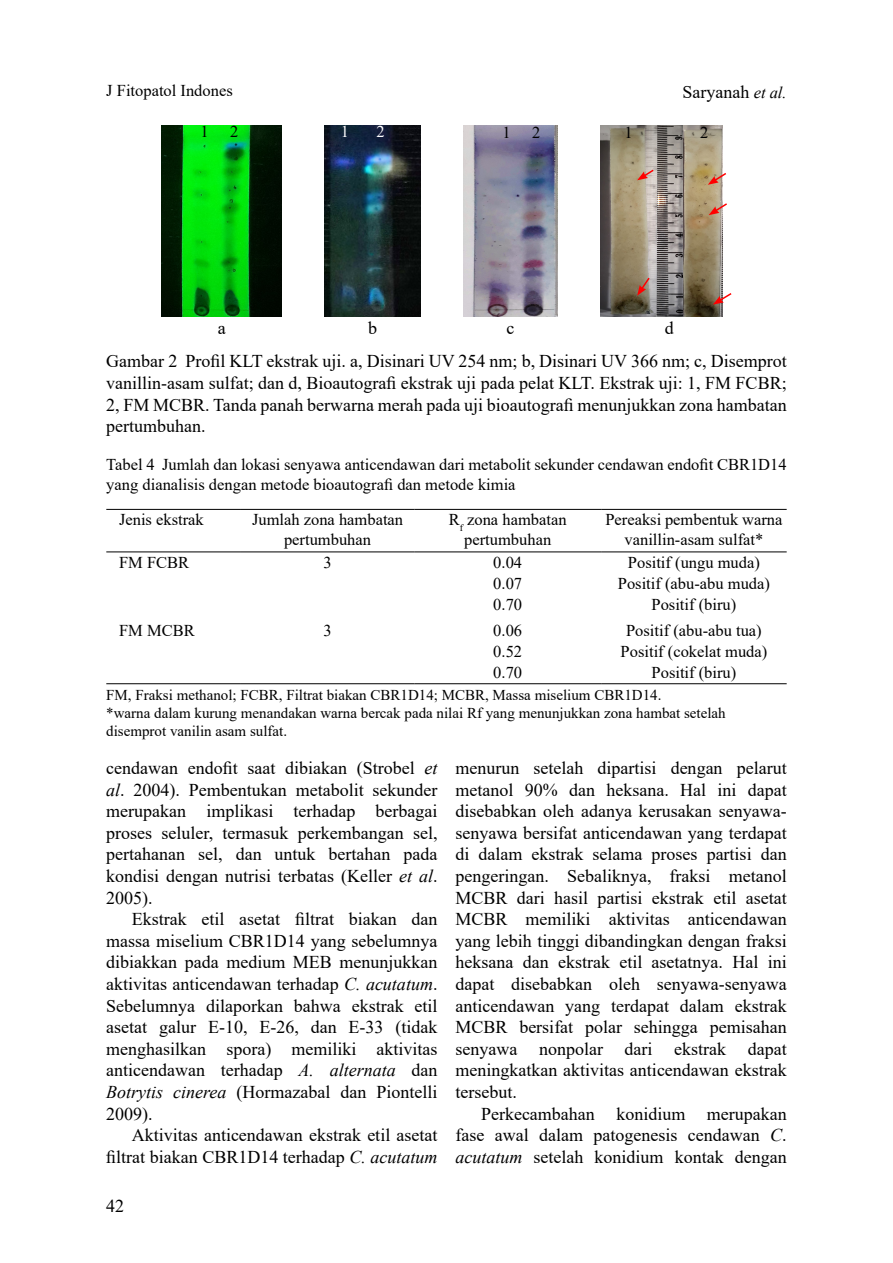
<style>
.page{position:relative;width:893px;height:1263px;background:#fff}
.page>*{position:absolute;margin:0;border:0;box-sizing:border-box;transform-origin:0 0}
.t1{font:18px/21.6px "Times New Roman";color:#000;text-align:justify}
.t2{font:16.5px/19.8px "Times New Roman";color:#000;text-align:center}
.t3{font:16.5px "Times New Roman";color:#fff}
.t4{font:15px/18px "Times New Roman";color:#000}
.s1{font-style:italic;font-size:16.5px}
.s2{font-style:italic}
</style>
<div class="page">
<hr style="left:106px;top:683px;width:135px;height:1px;background:#000">
<hr style="left:241px;top:683px;width:173px;height:1px;background:#000">
<hr style="left:414px;top:683px;width:187px;height:1px;background:#000">
<hr style="left:601px;top:683px;width:186px;height:1px;background:#000">
<hr style="left:106px;top:509px;width:135px;height:1px;background:#000">
<hr style="left:241px;top:509px;width:173px;height:1px;background:#000">
<hr style="left:414px;top:509px;width:187px;height:1px;background:#000">
<hr style="left:601px;top:509px;width:186px;height:1px;background:#000">
<hr style="left:106px;top:551px;width:135px;height:1px;background:#000">
<hr style="left:241px;top:551px;width:173px;height:1px;background:#000">
<hr style="left:414px;top:551px;width:187px;height:1px;background:#000">
<hr style="left:601px;top:551px;width:186px;height:1px;background:#000">
<img style="left:162px;top:125px;width:120px;height:192px">
<img style="left:464px;top:125px;width:93px;height:192px">
<img style="left:324px;top:125px;width:97px;height:192px">
<img style="left:600px;top:125px;width:122px;height:192px">
<svg style="left:713px;top:292px;width:19px;height:13px"></svg>
<svg style="left:637px;top:276px;width:14px;height:20px"></svg>
<svg style="left:637px;top:168px;width:18px;height:12px"></svg>
<svg style="left:708px;top:171px;width:18px;height:14px"></svg>
<svg style="left:709px;top:202px;width:18px;height:13px"></svg>
<p class="t2" style="left:106px;top:81px;width:128px">J Fitopatol Indones</p>
<p class="t1" style="left:683px;top:80px;width:106px">Saryanah <span class="s1">et al.</span></p>
<p class="t2" style="left:200px;top:121px;width:10px">1</p>
<p class="t2" style="left:230px;top:121px;width:10px">2</p>
<p class="t3" style="left:341px;top:120px;width:10px">1</p>
<p class="t3" style="left:376px;top:120px;width:10px">2</p>
<p class="t2" style="left:502px;top:122px;width:10px">1</p>
<p class="t2" style="left:532px;top:122px;width:10px">2</p>
<p class="t2" style="left:624px;top:122px;width:10px">1</p>
<p class="t2" style="left:700px;top:122px;width:10px">2</p>
<p class="t1" style="left:218px;top:316px;width:9px">a</p>
<p class="t1" style="left:368px;top:316px;width:10px">b</p>
<p class="t1" style="left:506px;top:316px;width:9px">c</p>
<p class="t1" style="left:665px;top:316px;width:10px">d</p>
<p class="t1" style="left:106px;top:350px;width:682px">Gambar 2 Profil KLT ekstrak uji. a, Disinari UV 254 nm; b, Disinari UV 366 nm; c, Disemprot vanillin-asam sulfat; dan d, Bioautografi ekstrak uji pada pelat KLT. Ekstrak uji: 1, FM FCBR; 2, FM MCBR. Tanda panah berwarna merah pada uji bioautografi menunjukkan zona hambatan pertumbuhan.</p>
<p class="t2" style="left:106px;top:454px;width:682px;text-align:left">Tabel 4 Jumlah dan lokasi senyawa anticendawan dari metabolit sekunder cendawan endofit CBR1D14 yang dianalisis dengan metode bioautografi dan metode kimia</p>
<p class="t2" style="left:119px;top:509px;width:86px">Jenis ekstrak</p>
<p class="t2" style="left:252px;top:509px;width:153px">Jumlah zona hambatan pertumbuhan</p>
<p class="t2" style="left:449px;top:509px;width:119px">R<sub>f</sub> zona hambatan pertumbuhan</p>
<p class="t2" style="left:605px;top:509px;width:179px">Pereaksi pembentuk warna vanillin-asam sulfat*</p>
<p class="t2" style="left:119px;top:552px;width:72px">FM FCBR</p>
<p class="t2" style="left:323px;top:552px;width:10px">3</p>
<p class="t2" style="left:493px;top:552px;width:30px">0.04</p>
<p class="t2" style="left:628px;top:552px;width:133px">Positif (ungu muda)</p>
<p class="t2" style="left:493px;top:573px;width:30px">0.07</p>
<p class="t2" style="left:618px;top:573px;width:154px">Positif (abu-abu muda)</p>
<p class="t2" style="left:493px;top:594px;width:30px">0.70</p>
<p class="t2" style="left:652px;top:594px;width:86px">Positif (biru)</p>
<p class="t2" style="left:119px;top:620px;width:77px">FM MCBR</p>
<p class="t2" style="left:323px;top:620px;width:10px">3</p>
<p class="t2" style="left:493px;top:620px;width:30px">0.06</p>
<p class="t2" style="left:626px;top:620px;width:137px">Positif (abu-abu tua)</p>
<p class="t2" style="left:493px;top:641px;width:30px">0.52</p>
<p class="t2" style="left:621px;top:641px;width:148px">Positif (cokelat muda)</p>
<p class="t2" style="left:493px;top:662px;width:30px">0.70</p>
<p class="t2" style="left:652px;top:662px;width:86px">Positif (biru)</p>
<p class="t4" style="left:106px;top:686px;width:621px">FM, Fraksi methanol; FCBR, Filtrat biakan CBR1D14; MCBR, Massa miselium CBR1D14.<br>*warna dalam kurung menandakan warna bercak pada nilai Rf yang menunjukkan zona hambat setelah disemprot vanilin asam sulfat.</p>
<p class="t1" style="left:106px;top:757px;width:333px">cendawan endofit saat dibiakan (Strobel <span class="s2">et al</span>. 2004). Pembentukan metabolit sekunder merupakan implikasi terhadap berbagai proses seluler, termasuk perkembangan sel, pertahanan sel, dan untuk bertahan pada kondisi dengan nutrisi terbatas (Keller <span class="s2">et al</span>.<br>2005).</p>
<p class="t1" style="left:106px;top:908px;width:333px;text-indent:26px">Ekstrak etil asetat filtrat biakan dan massa miselium CBR1D14 yang sebelumnya dibiakkan pada medium MEB menunjukkan aktivitas anticendawan terhadap <span class="s2">C. acutatum</span>.<br>Sebelumnya dilaporkan bahwa ekstrak etil asetat galur E-10, E-26, dan E-33 (tidak menghasilkan spora) memiliki aktivitas anticendawan terhadap <span class="s2">A. alternata</span> dan <span class="s2">Botrytis cinerea</span> (Hormazabal dan Piontelli 2009).</p>
<p class="t1" style="left:106px;top:1124px;width:333px;text-align:right">Aktivitas anticendawan ekstrak etil asetat filtrat biakan CBR1D14 terhadap <span class="s2">C. acutatum</span></p>
<p class="t1" style="left:106px;top:1194px;width:19px">42</p>
<p class="t1" style="left:455px;top:757px;width:333px">menurun setelah dipartisi dengan pelarut metanol 90% dan heksana. Hal ini dapat disebabkan oleh adanya kerusakan senyawa&shy;senyawa bersifat anticendawan yang terdapat di dalam ekstrak selama proses partisi dan pengeringan. Sebaliknya, fraksi metanol MCBR dari hasil partisi ekstrak etil asetat MCBR memiliki aktivitas anticendawan yang lebih tinggi dibandingkan dengan fraksi heksana dan ekstrak etil asetatnya. Hal ini dapat disebabkan oleh senyawa-senyawa anticendawan yang terdapat dalam ekstrak MCBR bersifat polar sehingga pemisahan senyawa nonpolar dari ekstrak dapat meningkatkan aktivitas anticendawan ekstrak tersebut.</p>
<p class="t1" style="left:455px;top:1102px;width:333px;text-indent:26px">Perkecambahan konidium merupakan fase awal dalam patogenesis cendawan <span class="s2">C</span>. <span class="s2">acutatum</span> setelah konidium kontak dengan</p>
</div>
